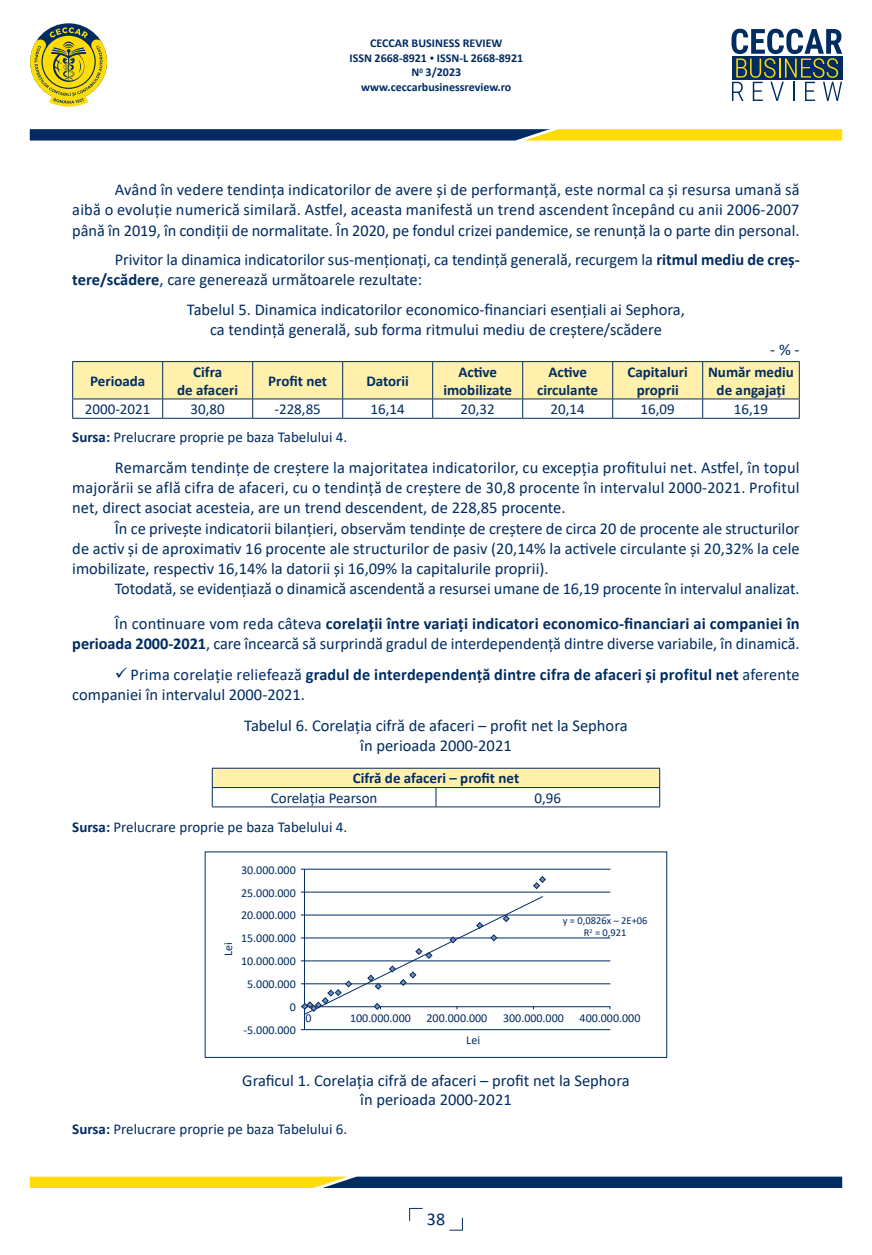
<style>
.page{position:relative;width:872px;height:1255px;background:#fff}
.page>*{position:absolute;margin:0;border:0;box-sizing:border-box;transform-origin:0 0}
.t1{font:18px "Calibri";color:#002c62}
.t2{font:16.5px/20.1px "Calibri";letter-spacing:-.005em;color:#002c62;text-align:justify}
.t3{font:15px "Calibri";color:#002c62}
.t4{font:700 15px/18px "Calibri";color:#002c62;text-align:center}
.t5{font:12px/23px "Calibri";color:#002c62;text-align:right}
.t6{font:700 12px/14.4px "Calibri";color:#002c62;text-align:center}
.t7{font:10.5px/11.6px "Calibri";color:#002c62;text-align:center}
.s1{font-size:9px}
.s2{font-weight:700}
</style>
<div class="page">
<svg style="left:409px;top:1207px;width:13px;height:13px"></svg>
<svg style="left:30px;top:27px;width:77px;height:80px"></svg>
<svg style="left:731px;top:29px;width:111px;height:72px"></svg>
<svg style="left:30px;top:129px;width:812px;height:11px;background:#637144"></svg>
<svg style="left:30px;top:1176px;width:812px;height:11px;background:#6a774c"></svg>
<svg style="left:449px;top:1217px;width:14px;height:13px"></svg>
<svg style="left:72px;top:361px;width:728px;height:57px"></svg>
<hr style="left:72px;top:418px;width:91px;height:1px;background:#002c62">
<hr style="left:163px;top:418px;width:90px;height:1px;background:#002c62">
<hr style="left:253px;top:418px;width:90px;height:1px;background:#002c62">
<hr style="left:343px;top:418px;width:90px;height:1px;background:#002c62">
<hr style="left:433px;top:418px;width:89px;height:1px;background:#002c62">
<hr style="left:522px;top:418px;width:90px;height:1px;background:#002c62">
<hr style="left:612px;top:418px;width:90px;height:1px;background:#002c62">
<hr style="left:702px;top:418px;width:97px;height:1px;background:#002c62">
<div style="left:212px;top:768px;width:447px;height:19px;background:#fff0ab"></div>
<svg style="left:212px;top:768px;width:1px;height:38px"></svg>
<hr style="left:212px;top:767px;width:224px;height:1px;background:#002c62">
<hr style="left:436px;top:767px;width:224px;height:1px;background:#002c62">
<svg style="left:435px;top:788px;width:1px;height:18px"></svg>
<svg style="left:659px;top:768px;width:1px;height:38px"></svg>
<hr style="left:212px;top:787px;width:224px;height:1px;background:#002c62">
<hr style="left:436px;top:787px;width:224px;height:1px;background:#002c62">
<hr style="left:212px;top:806px;width:224px;height:1px;background:#002c62">
<hr style="left:436px;top:806px;width:224px;height:1px;background:#002c62">
<hr style="left:301px;top:868px;width:309px;height:1px;background:#002c62">
<hr style="left:301px;top:891px;width:309px;height:1px;background:#002c62">
<hr style="left:301px;top:914px;width:309px;height:1px;background:#002c62">
<hr style="left:301px;top:937px;width:309px;height:1px;background:#002c62">
<hr style="left:301px;top:960px;width:309px;height:1px;background:#002c62">
<hr style="left:301px;top:983px;width:309px;height:1px;background:#002c62">
<hr style="left:301px;top:1006px;width:309px;height:1px;background:#002c62">
<hr style="left:301px;top:1029px;width:309px;height:1px;background:#002c62">
<hr style="left:304px;top:869px;width:1px;height:160px;background:#002c62">
<svg style="left:301px;top:896px;width:242px;height:118px"></svg>
<svg style="left:533px;top:876px;width:13px;height:13px"></svg>
<p class="t6" style="left:349px;top:36px;width:175px">CECCAR BUSINESS REVIEW<br>ISSN 2668-8921 <span class="s1">•</span> ISSN-L 2668-8921<br>N<sup>0</sup> 3/2023 www.ceccarbusinessreview.ro</p>
<p class="t2" style="left:72px;top:179px;width:729px;text-indent:43px">Având în vedere tendința indicatorilor de avere și de performanță, este normal ca și resursa umană să aibă o evoluție numerică similară. Ast--fel, aceasta manifestă un trend ascendent începând cu anii 2006-2007 până în 2019, în condiții de normalitate. În 2020, pe fondul crizei pandemice, se renunță la o parte din personal.</p>
<p class="t2" style="left:72px;top:249px;width:728px;text-indent:43px">Privitor la dinamica indicatorilor sus-menționați, ca tendință generală, recurgem la <span class="s2">ritmul mediu de creș&shy;tere/scădere</span>, care generează următoarele rezultate:</p>
<p class="t2" style="left:187px;top:299px;width:499px;text-align:center">Tabelul 5. Dinamica indicatorilor economico-financiari esențiali ai Sephora, ca tendință generală, sub forma ritmului mediu de creștere/scădere</p>
<p class="t2" style="left:770px;top:339px;width:31px">- % -</p>
<p class="t4" style="left:90px;top:371px;width:57px">Perioada</p>
<p class="t4" style="left:177px;top:362px;width:63px">Cifra<br>de afaceri</p>
<p class="t4" style="left:268px;top:371px;width:60px">Profit net</p>
<p class="t4" style="left:366px;top:371px;width:44px">Datorii</p>
<p class="t4" style="left:443px;top:362px;width:70px">Active imobilizate</p>
<p class="t4" style="left:537px;top:362px;width:62px">Active circulante</p>
<p class="t4" style="left:627px;top:362px;width:62px">Capitaluri proprii</p>
<p class="t4" style="left:708px;top:362px;width:87px">Număr mediu de angajați</p>
<p class="t3" style="left:85px;top:398px;width:67px">2000-2021</p>
<p class="t3" style="left:191px;top:398px;width:36px">30,80</p>
<p class="t3" style="left:274px;top:398px;width:48px">-228,85</p>
<p class="t3" style="left:370px;top:398px;width:36px">16,14</p>
<p class="t3" style="left:460px;top:398px;width:36px">20,32</p>
<p class="t3" style="left:550px;top:398px;width:36px">20,14</p>
<p class="t3" style="left:640px;top:398px;width:36px">16,09</p>
<p class="t3" style="left:734px;top:398px;width:36px">16,19</p>
<p class="t3" style="left:72px;top:427px;width:276px"><span class="s2">Sursa:</span> Prelucrare proprie pe baza Tabelului 4.</p>
<p class="t2" style="left:72px;top:457px;width:729px;text-indent:43px">Remarcăm tendințe de creștere la majoritatea indicatorilor, cu excepția profitului net. Astfel, în topul majorării se află cifra de afaceri, cu o tendință de creștere de 30,8 procente în intervalul 2000-2021. Profitul net, direct asociat acesteia, are un trend descendent, de 228,85 procente.</p>
<p class="t2" style="left:72px;top:517px;width:729px;text-indent:43px">În ce privește indicatorii bilanțieri, observăm tendințe de creștere de circa 20 de procente ale structurilor de activ și de aproximativ 16 procente ale structurilor de pasiv (20,14% la activele circulante și 20,32% la cele imobilizate, respectiv 16,14% la datorii și 16,09% la capitalurile proprii).</p>
<p class="t2" style="left:115px;top:570px;width:686px;line-height:35.1px">Totodată, se evidențiază o dinamică ascendentă a resursei umane de 16,19 procente în intervalul analizat.<br>În continuare vom reda câteva <span class="s2">corelații între variați indicatori economico-financiari ai companiei în</span></p>
<p class="t2" style="left:72px;top:633px;width:729px"><span class="s2">perioada 2000-2021</span>, care încearcă să surprindă gradul de interdependență dintre diverse variabile, în dinamică.</p>
<p class="t2" style="left:72px;top:664px;width:729px;text-indent:43px">✓ Prima corelație reliefează <span class="s2">gradul de interdependență dintre cifra de afaceri și profitul net</span> aferente companiei în intervalul 2000-2021.</p>
<p class="t2" style="left:244px;top:715px;width:385px;text-align:center">Tabelul 6. Corelația cifră de afaceri – profit net la Sephora în perioada 2000-2021</p>
<p class="t4" style="left:353px;top:769px;width:168px">Cifră de afaceri – profit net</p>
<p class="t3" style="left:271px;top:787px;width:108px">Corelația Pearson</p>
<p class="t3" style="left:534px;top:787px;width:28px">0,96</p>
<p class="t3" style="left:72px;top:816px;width:276px"><span class="s2">Sursa:</span> Prelucrare proprie pe baza Tabelului 4.</p>
<p class="t5" style="left:216px;top:956px;width:15px;rotate:-90deg">Lei</p>
<p class="t5" style="left:241px;top:857px;width:56px">30.000.000<br>25.000.000<br>20.000.000<br>15.000.000<br>10.000.000<br>5.000.000<br>0 -5.000.000</p>
<p class="t7" style="left:563px;top:914px;width:86px">y = 0,0826x – 2E+06<br>R<sup>2</sup> = 0,921</p>
<p class="t5" style="left:305px;top:1006px;width:8px">0</p>
<p class="t5" style="left:350px;top:1006px;width:62px">100.000.000</p>
<p class="t5" style="left:426px;top:1006px;width:62px">200.000.000</p>
<p class="t5" style="left:503px;top:1006px;width:62px">300.000.000</p>
<p class="t5" style="left:579px;top:1006px;width:62px">400.000.000</p>
<p class="t5" style="left:466px;top:1027px;width:15px">Lei</p>
<p class="t2" style="left:242px;top:1069px;width:389px;text-align:center">Graficul 1. Corelația cifră de afaceri – profit net la Sephora în perioada 2000-2021</p>
<p class="t3" style="left:72px;top:1118px;width:276px"><span class="s2">Sursa:</span> Prelucrare proprie pe baza Tabelului 6.</p>
<p class="t1" style="left:427px;top:1206px;width:20px">38</p>
</div>
